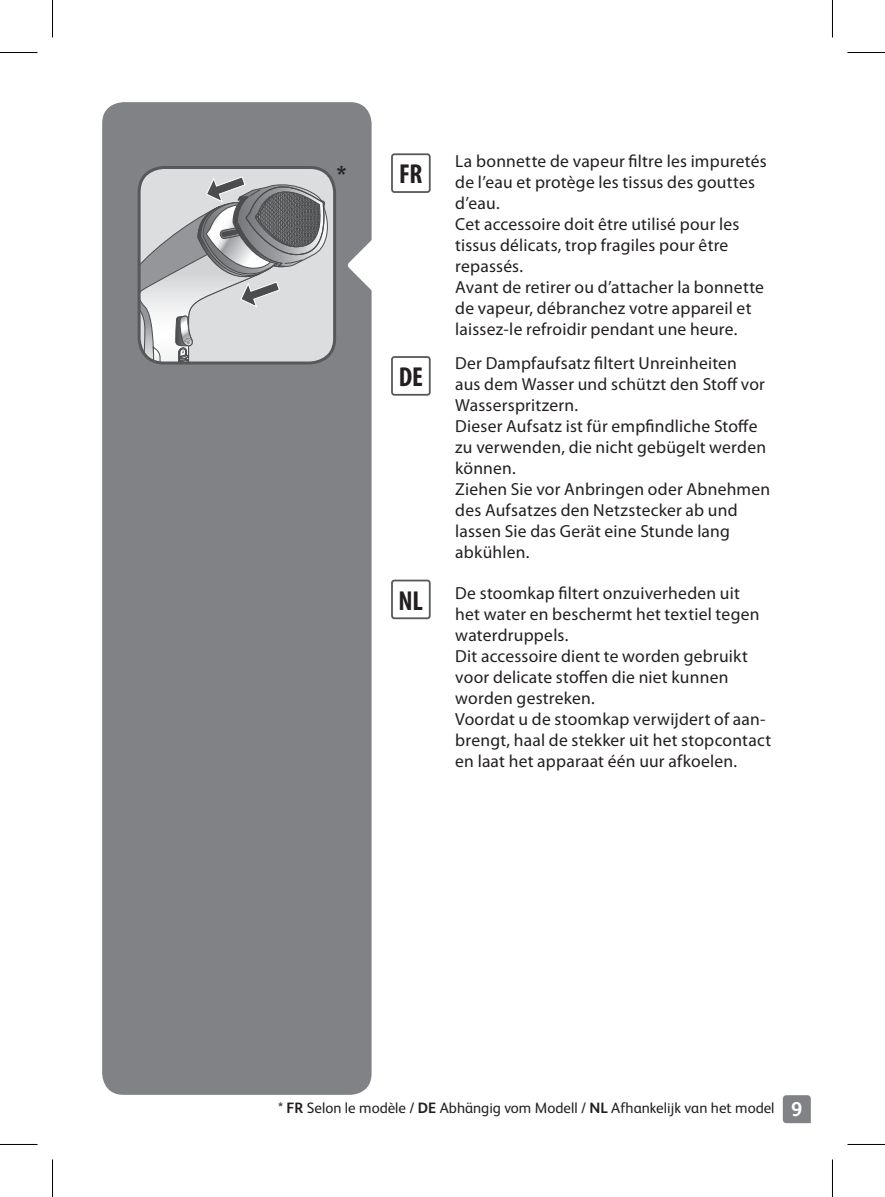
<style>
.page{position:relative;width:885px;height:1197px;background:#fff}
.page>*{position:absolute;margin:0;border:0;box-sizing:border-box;transform-origin:0 0}
.t1{font:32.5px "FS Albert";color:#231f20}
.t2{font:700 condensed 27.5px "Myriad Pro";color:#231f20}
.t3{font:700 20px "FS Albert";color:#fff}
.t4{font:17.5px/21px "Myriad Pro";letter-spacing:.015em;color:#231f20}
.t5{font:15px "FS Albert";color:#231f20}
.s1{font-weight:700}
</style>
<div class="page">
<svg style="left:782px;top:1095px;width:28px;height:28px"></svg>
<div style="left:102px;top:102px;width:269px;height:992px;background:#808285;border-radius:21px"></div>
<div style="left:139px;top:167px;width:195px;height:196px;background:#dcdddf;border-radius:25px"></div>
<svg style="left:139px;top:176px;width:191px;height:187px"></svg>
<div style="left:138px;top:166px;width:198px;height:198px;border:3px solid #57585a;border-radius:25px"></div>
<svg style="left:348px;top:238px;width:24px;height:55px"></svg>
<div style="left:391px;top:153px;width:39px;height:40px;border:2px solid #57585a;border-radius:3px"></div>
<div style="left:391px;top:356px;width:39px;height:39px;border:2px solid #57585a;border-radius:3px"></div>
<div style="left:391px;top:579px;width:39px;height:40px;border:2px solid #57585a;border-radius:3px"></div>
<hr style="left:0;top:52px;width:38px;height:1px;background:#000">
<hr style="left:847px;top:52px;width:38px;height:1px;background:#000">
<hr style="left:0;top:1143px;width:38px;height:1px;background:#000">
<hr style="left:847px;top:1143px;width:38px;height:1px;background:#000">
<hr style="left:52px;top:0;width:1px;height:38px;background:#000">
<hr style="left:52px;top:1159px;width:1px;height:37px;background:#000">
<hr style="left:832px;top:0;width:1px;height:38px;background:#000">
<hr style="left:832px;top:1159px;width:1px;height:37px;background:#000">
<h1 class="t1" style="left:336px;top:159px;width:12px">*</h1>
<h2 class="t2" style="left:399px;top:157px;width:25px">FR</h2>
<h2 class="t2" style="left:399px;top:360px;width:26px">DE</h2>
<h2 class="t2" style="left:398px;top:583px;width:26px">NL</h2>
<p class="t4" style="left:455px;top:151px;width:313px">La bonnette de vapeur filtre les impuretés de l’eau et protège les tissus des gouttes d’eau.<br>Cet accessoire doit être utilisé pour les tissus délicats, trop fragiles pour être repassés.<br>Avant de retirer ou d’attacher la bonnette de vapeur, débranchez votre appareil et laissez-le refroidir pendant une heure.</p>
<p class="t4" style="left:455px;top:353px;width:316px">Der Dampfaufsatz filtert Unreinheiten<br>aus dem Wasser und schützt den Stoff vor<br>Wasserspritzern.<br>Dieser Aufsatz ist für empfindliche Stoffe zu verwenden, die nicht gebügelt werden können.<br>Ziehen Sie vor Anbringen oder Abnehmen des Aufsatzes den Netzstecker ab und lassen Sie das Gerät eine Stunde lang abkühlen.</p>
<p class="t4" style="left:455px;top:582px;width:317px">De stoomkap filtert onzuiverheden uit<br>het water en beschermt het textiel tegen waterdruppels.<br>Dit accessoire dient te worden gebruikt voor delicate stoffen die niet kunnen worden gestreken.<br>Voordat u de stoomkap verwijdert of aan&shy;brengt, haal de stekker uit het stopcontact en laat het apparaat één uur afkoelen.</p>
<p class="t5" style="left:278px;top:1098px;width:498px">* <span class="s1">FR</span> Selon le modèle / <span class="s1">DE</span> Abhängig vom Modell / <span class="s1">NL</span> Afhankelijk van het model</p>
<p class="t3" style="left:791px;top:1097px;width:13px">9</p>
</div>
